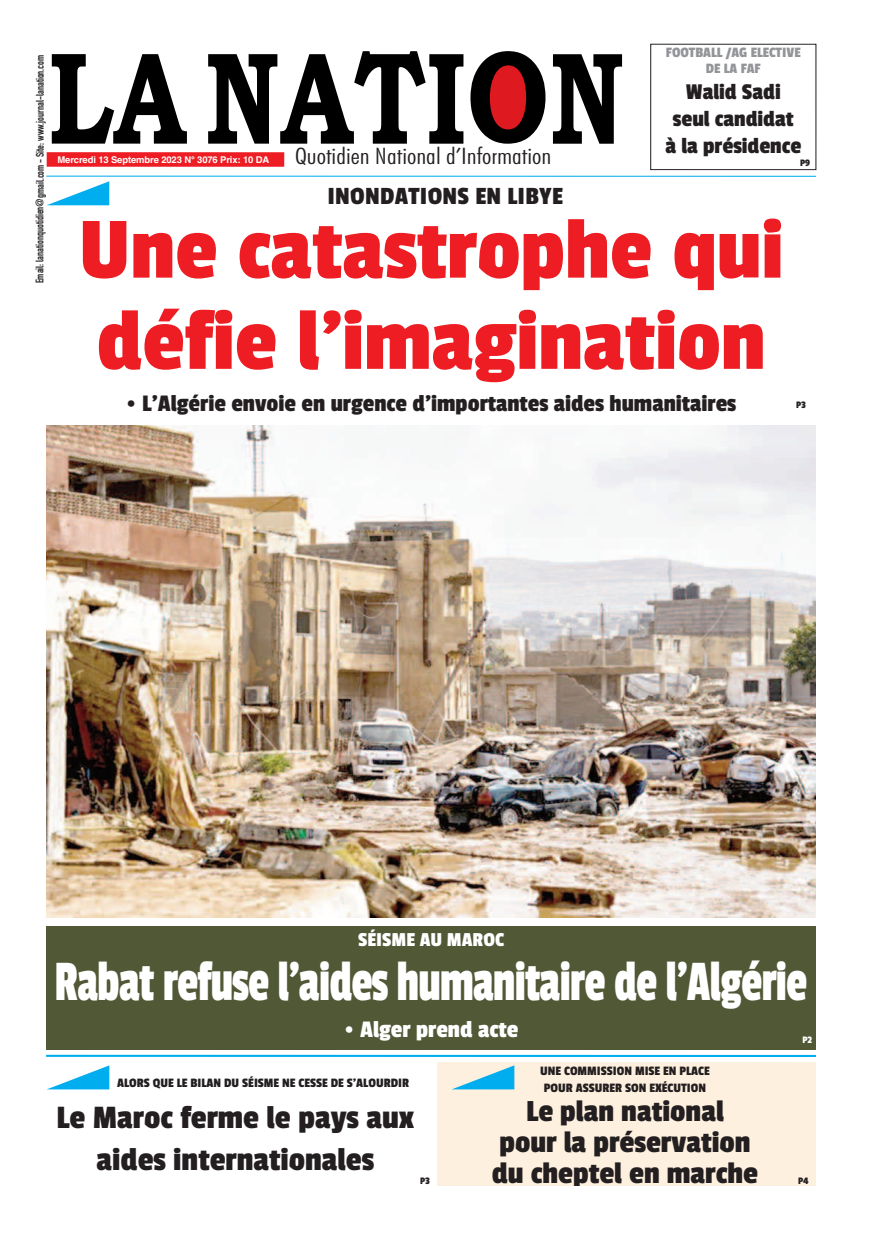
<style>
.page{position:relative;width:893px;height:1234px;background:#fff}
.page>*{position:absolute;margin:0;border:0;box-sizing:border-box;transform-origin:0 0}
.t1{font:91.05px/91.1px "Passion One";color:#ee1d23;scale:1.05 1}
.t2{font:59.85px "Passion One";letter-spacing:-.015em;color:#fff;scale:.8 1}
.t3{font:34.2px/41.4px "Passion One";color:#231f20;text-align:center;scale:1.05 1}
.t4{font:32.1px/31px "Passion One";color:#231f20;text-align:center;scale:1.05 1}
.t5{font:25.95px "Passion One";letter-spacing:.01em;color:#231f20;scale:1.05 1}
.t6{font:24.9px "Passion One";color:#231f20;scale:1.05 1}
.t7{font:24.9px "Passion One";color:#fff;scale:1.05 1}
.t8{font:23.55px/26.8px "Passion One";color:#231f20;text-align:center;scale:1.05 1}
.t9{font:300 condensed 22.8px "Futura BT";color:#231f20;scale:1.21 1}
.t10{font:20.7px "Passion One";color:#fff;scale:1.05 1}
.t11{font:15px/16px "Passion One";color:#939598;text-align:center;scale:1.05 1}
.t12{font:13.5px/16.5px "Passion One";color:#231f20;scale:1.05 1}
.t13{font:700 10.8px "DIN Condensed";color:#231f20;scale:.95 1}
.t14{font:10.35px "Passion One";color:#231f20;scale:1.05 1}
.t15{font:10.35px "Passion One";color:#fff;scale:1.05 1}
.t16{font:700 9.3px "Helvetica";letter-spacing:-.015em;color:#fff}
</style>
<div class="page">
<img style="left:46px;top:425px;width:770px;height:492px">
<div style="left:46px;top:926px;width:770px;height:123px;background:#505836"></div>
<div style="left:438px;top:1061px;width:378px;height:124px;background:#fef0de"></div>
<svg style="left:47px;top:181px;width:62px;height:24px"></svg>
<div style="left:47px;top:152px;width:237px;height:15px;background:#ee1d23"></div>
<svg style="left:52px;top:54px;width:135px;height:90px"></svg>
<svg style="left:208px;top:51px;width:255px;height:93px"></svg>
<svg style="left:470px;top:51px;width:75px;height:93px"></svg>
<svg style="left:553px;top:54px;width:69px;height:90px"></svg>
<hr style="left:46px;top:175px;width:770px;height:2px;background:#00aeef">
<div style="left:650px;top:44px;width:166px;height:126px;border:1px solid #231f20"></div>
<svg style="left:48px;top:1065px;width:61px;height:24px"></svg>
<svg style="left:453px;top:1065px;width:61px;height:24px"></svg>
<hr style="left:46px;top:1054px;width:770px;height:2px;background:#00aeef">
<p class="t13" style="left:34px;top:283px;width:242px;rotate:-90deg">Email: lanationquotidien@gmail.com - Site: www.journal-lanation.com</p>
<p class="t11" style="left:666px;top:44px;width:130px">FOOTBALL /AG ELECTIVE<br>DE LA FAF</p>
<h3 class="t8" style="left:665px;top:78px;width:131px">Walid Sadi seul candidat à la présidence</h3>
<p class="t14" style="left:800px;top:157px;width:11px">P9</p>
<p class="t16" style="left:57px;top:154px;width:213px">Mercredi 13 Septembre 2023 N° 3076 Prix: 10 DA</p>
<h3 class="t9" style="left:295px;top:143px;width:213px">Quotidien National d’Information</h3>
<h3 class="t5" style="left:327px;top:182px;width:226px">INONDATIONS EN LIBYE</h3>
<h1 class="t1" style="left:79px;top:203px;width:673px">Une catastrophe qui défie l’imagination</h1>
<h3 class="t6" style="left:126px;top:390px;width:583px">• L’Algérie envoie en urgence d'importantes aides humanitaires</h3>
<p class="t14" style="left:796px;top:399px;width:11px">P3</p>
<h3 class="t10" style="left:358px;top:928px;width:140px">SÉISME AU MAROC</h3>
<h2 class="t2" style="left:55px;top:949px;width:942px">Rabat refuse l’aides humanitaire de l'Algérie</h2>
<p class="t15" style="left:802px;top:1033px;width:11px">P2</p>
<h3 class="t7" style="left:344px;top:1016px;width:167px">• Alger prend acte</h3>
<p class="t12" style="left:117px;top:1074px;width:279px">ALORS QUE LE BILAN DU SÉISME NE CESSE DE S’ALOURDIR</p>
<h3 class="t3" style="left:56px;top:1096px;width:342px">Le Maroc ferme le pays aux aides internationales</h3>
<p class="t14" style="left:420px;top:1174px;width:11px">P3</p>
<p class="t12" style="left:540px;top:1062px;width:163px">UNE COMMISSION MISE EN PLACE<br>POUR ASSURER SON EXÉCUTION</p>
<h3 class="t4" style="left:492px;top:1095px;width:255px">Le plan national<br>pour la préservation du cheptel en marche</h3>
<p class="t14" style="left:798px;top:1174px;width:11px">P4</p>
</div>
